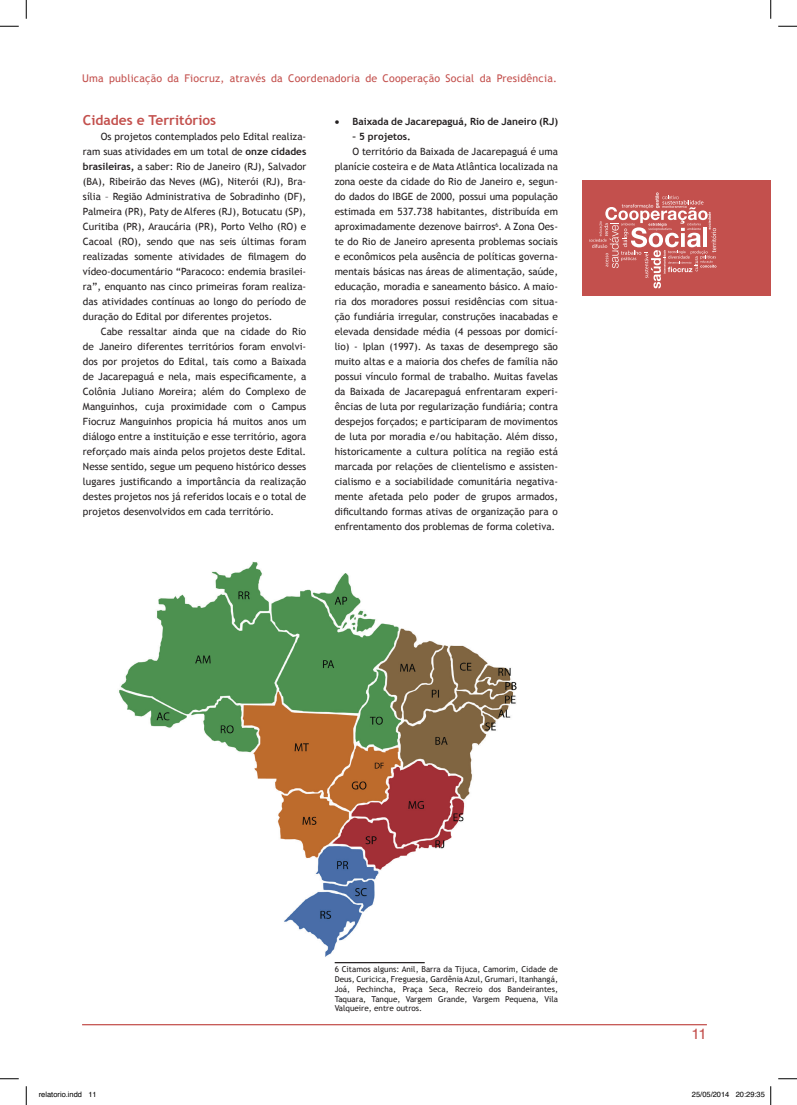
<style>
.page{position:relative;width:797px;height:1105px;background:#fff}
.page>*{position:absolute;margin:0;border:0;box-sizing:border-box;transform-origin:0 0}
.t1{font:15px "Helvetica";color:#c3504d}
.t2{font:700 13.75px "Trebuchet MS";color:#c3504d}
.t3{font:10.62px "Trebuchet MS";letter-spacing:.02em;color:#c3504d}
.t4{font:10px/15px "Trebuchet MS";color:#231f20;text-align:justify}
.t5{font:700 10px "Trebuchet MS";color:#231f20}
.t6{font:8.12px/9.8px "Trebuchet MS";color:#231f20;text-align:justify}
.t7{font:7.5px "Helvetica";color:#000}
.s1{font-weight:700}
</style>
<div class="page">
<hr style="left:82px;top:1024px;width:625px;height:1px;background:#c3504d">
<div style="left:582px;top:180px;width:188px;height:116px;background:#c3504d"></div>
<svg style="left:589px;top:192px;width:127px;height:96px"></svg>
<img style="left:119px;top:562px;width:398px;height:402px">
<hr style="left:335px;top:962px;width:90px;height:1px;background:#231f20">
<svg style="left:0;top:25px;width:19px;height:2px"></svg>
<svg style="left:778px;top:25px;width:19px;height:2px"></svg>
<svg style="left:0;top:1078px;width:19px;height:1px"></svg>
<svg style="left:778px;top:1078px;width:19px;height:1px"></svg>
<svg style="left:25px;top:0;width:2px;height:19px"></svg>
<svg style="left:25px;top:1086px;width:2px;height:19px"></svg>
<svg style="left:770px;top:0;width:1px;height:19px"></svg>
<svg style="left:770px;top:1086px;width:1px;height:19px"></svg>
<p class="t3" style="left:82px;top:72px;width:476px">Uma publicação da Fiocruz, através da Coordenadoria de Cooperação Social da Presidência.</p>
<h2 class="t2" style="left:83px;top:111px;width:135px">Cidades e Territórios</h2>
<p class="t4" style="left:83px;top:129px;width:225px;text-indent:18px">Os projetos contemplados pelo Edital realiza&shy;ram suas atividades em um total de <span class="s1">onze cidades brasileiras,</span> a saber: Rio de Janeiro (RJ), Salvador (BA), Ribeirão das Neves (MG), Niterói (RJ), Bra&shy;sília – Região Administrativa de Sobradinho (DF), Palmeira (PR), Paty de Alferes (RJ), Botucatu (SP), Curitiba (PR), Araucária (PR), Porto Velho (RO) e Cacoal (RO), sendo que nas seis últimas foram realizadas somente atividades de filmagem do vídeo-documentário “Paracoco: endemia brasilei&shy;ra”, enquanto nas cinco primeiras foram realiza&shy;das atividades contínuas ao longo do período de duração do Edital por diferentes projetos.</p>
<p class="t4" style="left:83px;top:324px;width:225px;text-indent:18px">Cabe ressaltar ainda que na cidade do Rio de Janeiro diferentes territórios foram envolvi&shy;dos por projetos do Edital, tais como a Baixada de Jacarepaguá e nela, mais especificamente, a Colônia Juliano Moreira; além do Complexo de Manguinhos, cuja proximidade com o Campus Fiocruz Manguinhos propicia há muitos anos um diálogo entre a instituição e esse território, agora reforçado mais ainda pelos projetos deste Edital.<br>Nesse sentido, segue um pequeno histórico desses lugares justificando a importância da realização destes projetos nos já referidos locais e o total de projetos desenvolvidos em cada território.</p>
<p class="t5" style="left:335px;top:115px;width:225px">• Baixada de Jacarepaguá, Rio de Janeiro (RJ)</p>
<p class="t5" style="left:352px;top:130px;width:60px">– 5 projetos.</p>
<p class="t4" style="left:335px;top:144px;width:225px;text-indent:18px">O território da Baixada de Jacarepaguá é uma planície costeira e de Mata Atlântica localizada na zona oeste da cidade do Rio de Janeiro e, segun&shy;do dados do IBGE de 2000, possui uma população estimada em 537.738 habitantes, distribuída em aproximadamente dezenove bairros<sup>6</sup>. A Zona Oes&shy;te do Rio de Janeiro apresenta problemas sociais e econômicos pela ausência de políticas governa&shy;mentais básicas nas áreas de alimentação, saúde, educação, moradia e saneamento básico. A maio&shy;ria dos moradores possui residências com situa&shy;ção fundiária irregular, construções inacabadas e elevada densidade média (4 pessoas por domicí&shy;lio) - Iplan (1997). As taxas de desemprego são muito altas e a maioria dos chefes de família não possui vínculo formal de trabalho. Muitas favelas da Baixada de Jacarepaguá enfrentaram experi&shy;ências de luta por regularização fundiária; contra despejos forçados; e participaram de movimentos de luta por moradia e/ou habitação. Além disso, historicamente a cultura política na região está marcada por relações de clientelismo e assisten&shy;cialismo e a sociabilidade comunitária negativa&shy;mente afetada pelo poder de grupos armados, dificultando formas ativas de organização para o enfrentamento dos problemas de forma coletiva.</p>
<p class="t6" style="left:335px;top:965px;width:225px">6 Citamos alguns: Anil, Barra da Tijuca, Camorim, Cidade de Deus, Curicica, Freguesia, Gardênia Azul, Grumari, Itanhangá, Joá, Pechincha, Praça Seca, Recreio dos Bandeirantes, Taquara, Tanque, Vargem Grande, Vargem Pequena, Vila Valqueire, entre outros.</p>
<h1 class="t1" style="left:691px;top:1024px;width:17px">11</h1>
<p class="t7" style="left:39px;top:1090px;width:59px">relatorio.indd 11</p>
<p class="t7" style="left:692px;top:1090px;width:74px">25/05/2014 20:29:35</p>
</div>
